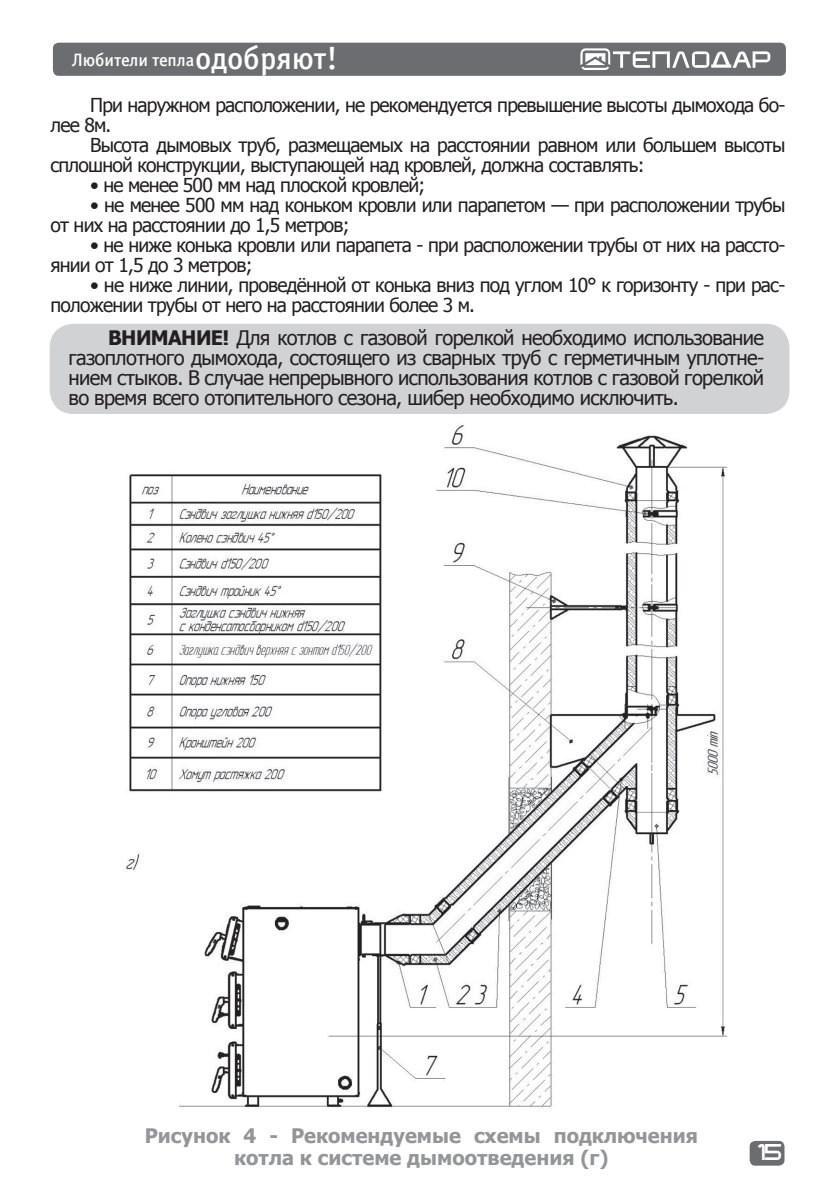
<style>
.page{position:relative;width:840px;height:1191px;background:#fff}
.page>*{position:absolute;margin:0;border:0;box-sizing:border-box;transform-origin:0 0}
.t1{font:20px/20px "Tahoma";letter-spacing:-.03em;color:#231f20;text-align:justify}
.t2{font:700 20px/22px "Tahoma";color:#939598;text-align:center}
.t3{font:19.2px/20px "Tahoma";letter-spacing:-.04em;color:#231f20}
.t4{font:18px "Officina Sans Medium C";letter-spacing:-.005em;color:#fff}
.t5{font:16px "teplodar";color:#fff}
.s1{font-size:32px}
.s2{font-weight:700}
</style>
<div class="page">
<div style="left:749px;top:1140px;width:35px;height:25px;background:#6c6d70;border-radius:6px"></div>
<div style="left:53px;top:43px;width:732px;height:33px;background:#6c6d70;border-radius:6px"></div>
<svg style="left:580px;top:48px;width:189px;height:22px"></svg>
<div style="left:50px;top:324px;width:739px;height:90px;background:#d1d2d4;border-radius:24px"></div>
<img style="left:126px;top:425px;width:602px;height:683px">
<p class="t4" style="left:72px;top:50px;width:267px">Любители тепла<span class="s1">одобряют!</span></p>
<p class="t3" style="left:50px;top:94px;width:736px;text-indent:40px">При наружном расположении, не рекомендуется превышение высоты дымохода бо&shy;лее 8м.</p>
<p class="t3" style="left:50px;top:134px;width:736px;text-indent:40px">Высота дымовых труб, размещаемых на расстоянии равном или большем высоты сплошной конструкции, выступающей над кровлей, должна составлять:</p>
<p class="t3" style="left:90px;top:174px;width:336px">• не менее 500 мм над плоской кровлей;</p>
<p class="t3" style="left:50px;top:194px;width:736px;text-indent:40px">• не менее 500 мм над коньком кровли или парапетом — при расположении трубы от них на расстоянии до 1,5 метров;</p>
<p class="t3" style="left:50px;top:234px;width:736px;text-indent:40px">• не ниже конька кровли или парапета - при расположении трубы от них на рассто&shy;янии от 1,5 до 3 метров;</p>
<p class="t3" style="left:50px;top:274px;width:736px;text-indent:40px">• не ниже линии, проведённой от конька вниз под углом 10° к горизонту - при рас&shy;положении трубы от него на расстоянии более 3 м.</p>
<p class="t1" style="left:68px;top:326px;width:697px;text-indent:40px"><span class="s2">ВНИМАНИЕ!</span> Для котлов с газовой горелкой необходимо использование газоплотного дымохода, состоящего из сварных труб с герметичным уплотне&shy;нием стыков. В случае непрерывного использования котлов с газовой горелкой во время всего отопительного сезона, шибер необходимо исключить.</p>
<p class="t2" style="left:145px;top:1123px;width:554px">Рисунок 4 - Рекомендуемые схемы подключения котла к системе дымоотведения (г)</p>
<p class="t5" style="left:753px;top:1145px;width:29px">15</p>
</div>
